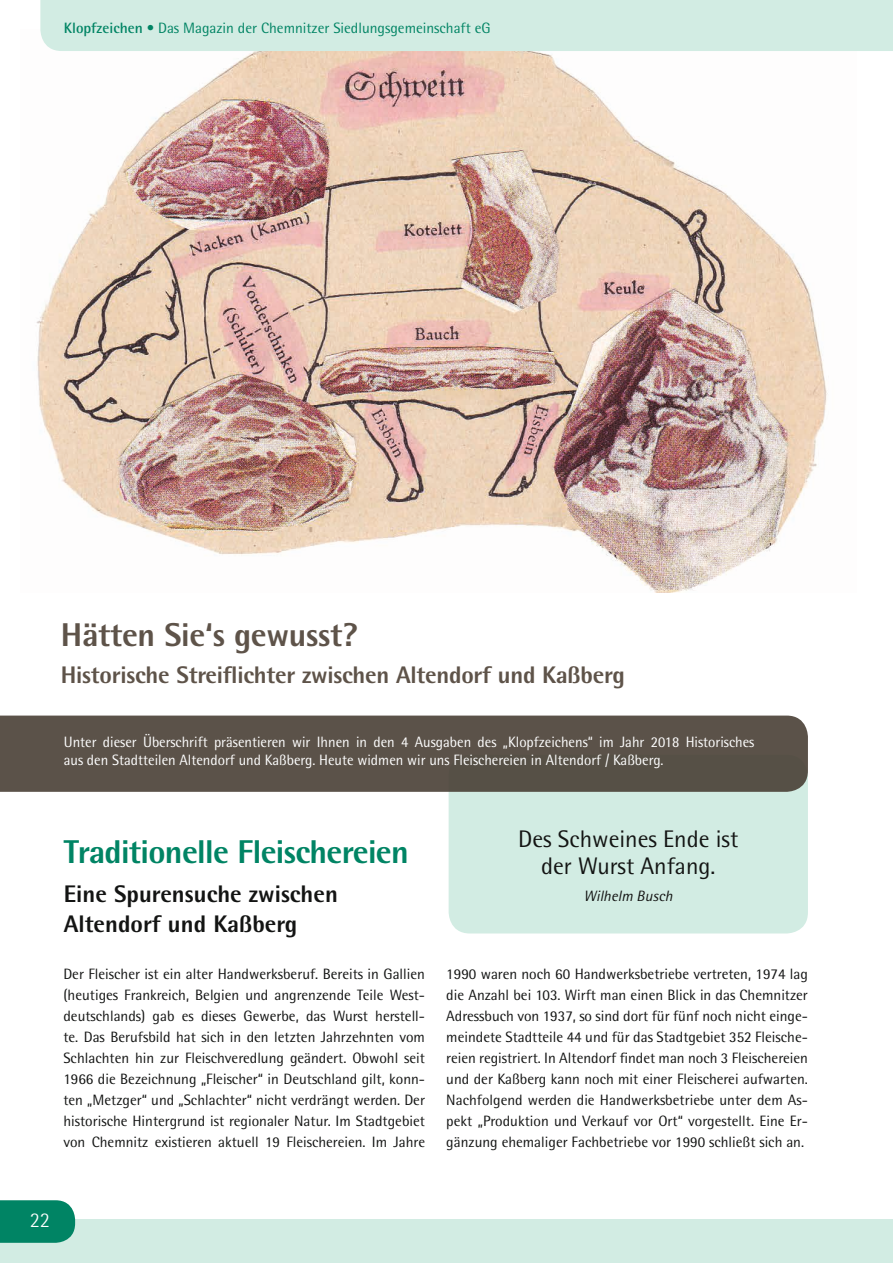
<style>
.page{position:relative;width:893px;height:1263px;background:#fff}
.page>*{position:absolute;margin:0;border:0;box-sizing:border-box;transform-origin:0 0}
.t1{font:800 33px "Rotis Semi Sans";letter-spacing:-.02em;color:#008464}
.t2{font:800 33px "Rotis Semi Sans";letter-spacing:-.01em;color:#5e5349}
.t3{font:800 24px "Rotis Semi Sans";letter-spacing:-.01em;color:#5e5349}
.t4{font:800 24px/30px "Rotis Semi Sans";color:#131413}
.t5{font:24px/27px "Rotis Semi Sans";color:#131413;text-align:center}
.t6{font:300 21px "Rotis Semi Sans";color:#fff}
.t7{font:15px/21px "Rotis Semi Sans";color:#131413;text-align:justify}
.t8{font:15px/18px "Rotis Semi Sans";color:#fff}
.t9{font:15px "Rotis Semi Sans";color:#008464}
.t10{font:italic 15px "Rotis Semi Sans";color:#131413}
.s1{font-weight:700}
</style>
<div class="page">
<img style="left:36px;top:51px;width:792px;height:541px">
<div style="left:449px;top:755px;width:359px;height:178px;background:#d2ece3;border-radius:21px"></div>
<div style="left:0;top:715px;width:808px;height:77px;background:#5b5249"></div>
<div style="left:40px;top:0;width:853px;height:51px;background:#d2ece3"></div>
<div style="left:0;top:1219px;width:893px;height:44px;background:#d2ece3"></div>
<svg style="left:0;top:1200px;width:75px;height:43px;background:#0d8a6c"></svg>
<p class="t9" style="left:64px;top:19px;width:428px"><span class="s1">Klopfzeichen</span> • Das Magazin der Chemnitzer Siedlungsgemeinschaft eG</p>
<h1 class="t2" style="left:61px;top:614px;width:298px">Hätten Sie‘s gewusst?</h1>
<h2 class="t3" style="left:61px;top:660px;width:565px">Historische Streiflichter zwischen Altendorf und Kaßberg</h2>
<p class="t8" style="left:64px;top:732px;width:692px">Unter dieser Überschrift präsentieren wir Ihnen in den 4 Ausgaben des „Klopfzeichens“ im Jahr 2018 Historisches aus den Stadtteilen Altendorf und Kaßberg. Heute widmen wir uns Fleischereien in Altendorf / Kaßberg.</p>
<h1 class="t1" style="left:64px;top:831px;width:347px">Traditionelle Fleischereien</h1>
<h2 class="t4" style="left:64px;top:878px;width:276px">Eine Spurensuche zwischen<br>Altendorf und Kaßberg</h2>
<h2 class="t5" style="left:518px;top:825px;width:221px">Des Schweines Ende ist der Wurst Anfang.</h2>
<p class="t10" style="left:584px;top:887px;width:90px">Wilhelm Busch</p>
<p class="t7" style="left:63px;top:963px;width:363px">Der Fleischer ist ein alter Handwerksberuf. Bereits in Gallien (heutiges Frankreich, Belgien und angrenzende Teile West&shy;deutschlands) gab es dieses Gewerbe, das Wurst herstell&shy;te. Das Berufsbild hat sich in den letzten Jahrzehnten vom Schlachten hin zur Fleischveredlung geändert. Obwohl seit 1966 die Bezeichnung „Fleischer“ in Deutschland gilt, konn&shy;ten „Metzger“ und „Schlachter“ nicht verdrängt werden. Der historische Hintergrund ist regionaler Natur. Im Stadtgebiet von Chemnitz existieren aktuell 19 Fleischereien. Im Jahre</p>
<p class="t7" style="left:446px;top:963px;width:363px">1990 waren noch 60 Handwerksbetriebe vertreten, 1974 lag die Anzahl bei 103. Wirft man einen Blick in das Chemnitzer Adressbuch von 1937, so sind dort für fünf noch nicht einge&shy;meindete Stadtteile 44 und für das Stadtgebiet 352 Fleische&shy;reien registriert. In Altendorf findet man noch 3 Fleischereien und der Kaßberg kann noch mit einer Fleischerei aufwarten.<br>Nachfolgend werden die Handwerksbetriebe unter dem As&shy;pekt „Produktion und Verkauf vor Ort“ vorgestellt. Eine Er&shy;gänzung ehemaliger Fachbetriebe vor 1990 schließt sich an.</p>
<h3 class="t6" style="left:30px;top:1208px;width:22px">22</h3>
</div>
